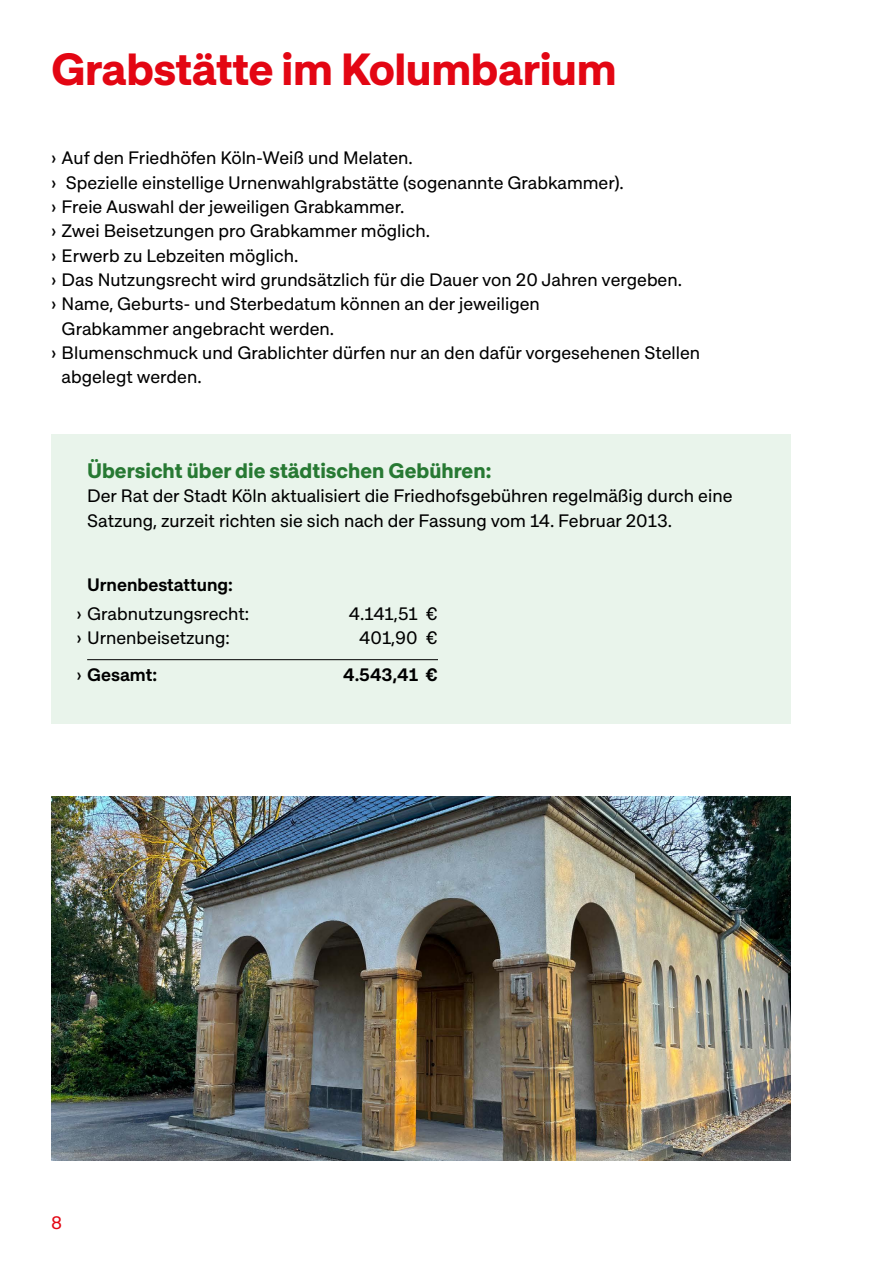
<style>
.page{position:relative;width:893px;height:1263px;background:#fff}
.page>*{position:absolute;margin:0;border:0;box-sizing:border-box;transform-origin:0 0}
.Headline_30pt_bis_16{font:700 45px "Approach Koeln";letter-spacing:-.01em;color:#e30613}
.Zwischenüberschrift{font:700 21px "Approach Koeln";color:#277933}
.Fließtext{font:18px/24.3px "Approach Koeln";color:#000}
.Zwischenüberschrift-2{font:600 18px "Approach Koeln";color:#000}
.t1{font:18px "Approach Koeln";color:#e30613}
.s1{font-weight:400}
</style>
<div class="page">
<div style="left:51px;top:434px;width:740px;height:289px;background:#e9f4eb"></div>
<hr style="left:87px;top:659px;width:351px;height:1px;background:#000">
<img style="left:51px;top:796px;width:740px;height:365px">
<h2 class="Headline_30pt_bis_16" style="left:51px;top:40px;width:567px">Grabstätte im Kolumbarium</h2>
<p class="Fließtext" style="left:51px;top:145px;width:363px">› Auf den Friedhöfen Köln-Weiß und Melaten.</p>
<p class="Fließtext" style="left:51px;top:170px;width:574px">› Spezielle einstellige Urnenwahlgrabstätte (sogenannte Grabkammer).</p>
<p class="Fließtext" style="left:51px;top:194px;width:355px">› Freie Auswahl der jeweiligen Grabkammer.</p>
<p class="Fließtext" style="left:51px;top:218px;width:380px">› Zwei Beisetzungen pro Grabkammer möglich.</p>
<p class="Fließtext" style="left:51px;top:243px;width:249px">› Erwerb zu Lebzeiten möglich.</p>
<p class="Fließtext" style="left:51px;top:267px;width:632px">› Das Nutzungsrecht wird grundsätzlich für die Dauer von 20 Jahren vergeben.</p>
<p class="Fließtext" style="left:62px;top:291px;width:480px;text-indent:-11px">› Name, Geburts- und Sterbedatum können an der jeweiligen<br>Grabkammer angebracht werden.</p>
<p class="Fließtext" style="left:62px;top:340px;width:640px;text-indent:-11px">› Blumenschmuck und Grablichter dürfen nur an den dafür vorgesehenen Stellen abgelegt werden.</p>
<h3 class="Zwischenüberschrift" style="left:87px;top:457px;width:406px">Übersicht über die städtischen Gebühren:</h3>
<p class="Fließtext" style="left:87px;top:483px;width:647px">Der Rat der Stadt Köln aktualisiert die Friedhofsgebühren regelmäßig durch eine<br>Satzung, zurzeit richten sie sich nach der Fassung vom 14. Februar 2013.</p>
<h3 class="Zwischenüberschrift-2" style="left:87px;top:573px;width:147px">Urnenbestattung:</h3>
<p class="Fließtext" style="left:77px;top:601px;width:174px">› Grabnutzungsrecht:</p>
<p class="Fließtext" style="left:349px;top:601px;width:90px">4.141,51 €</p>
<p class="Fließtext" style="left:77px;top:625px;width:155px">› Urnenbeisetzung:</p>
<p class="Fließtext" style="left:359px;top:625px;width:80px">401,90 €</p>
<p class="Zwischenüberschrift-2" style="left:77px;top:663px;width:82px"><span class="s1">›</span> Gesamt:</p>
<p class="Zwischenüberschrift-2" style="left:343px;top:663px;width:96px">4.543,41 €</p>
<p class="t1" style="left:51px;top:1211px;width:13px">8</p>
</div>
